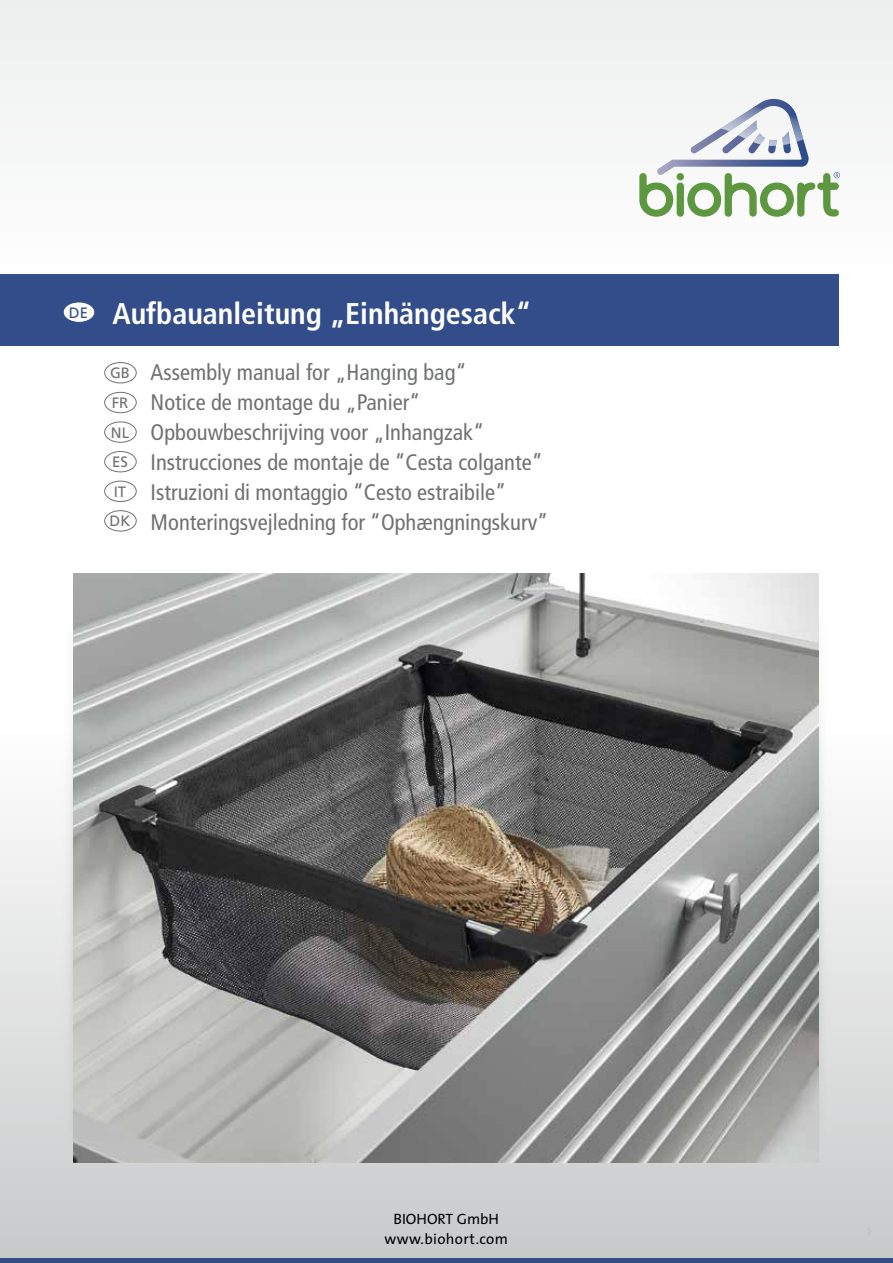
<style>
.page{position:relative;width:893px;height:1263px;background:#fff}
.page>*{position:absolute;margin:0;border:0;box-sizing:border-box;transform-origin:0 0}
.t1{font:700 condensed 30px "Frutiger LT Std";color:#fff}
.t2{font:condensed 22.5px/30px "Frutiger LT Std";color:#707172}
.t3{font:15px/19.5px "The Sans";letter-spacing:.01em;color:#000;text-align:center}
.t4{font:15px/29.7px "Frutiger LT Std";color:#707172;text-align:justify}
.t5{font:15px "Frutiger LT Std";color:#334d8a}
</style>
<div class="page">
<div style="left:0;top:274px;width:839px;height:72px;background:#334d8a"></div>
<div style="left:0;top:0;width:893px;height:280px;background:#f5f6f6"></div>
<div style="left:0;top:730px;width:893px;height:533px;background:linear-gradient(to bottom,#fff,#c5c6c8)"></div>
<div style="left:104px;top:362px;width:33px;height:21px;border:1px solid #707172;border-radius:50%"></div>
<div style="left:104px;top:392px;width:33px;height:21px;border:1px solid #707172;border-radius:50%"></div>
<div style="left:104px;top:421px;width:33px;height:22px;border:1px solid #707172;border-radius:50%"></div>
<div style="left:63px;top:302px;width:32px;height:20px;background:#fff;border-radius:50%"></div>
<div style="left:63px;top:302px;width:32px;height:21px;border:1px solid #334d8a;border-radius:50%"></div>
<div style="left:104px;top:481px;width:33px;height:21px;border:1px solid #707172;border-radius:50%"></div>
<div style="left:104px;top:451px;width:33px;height:21px;border:1px solid #707172;border-radius:50%"></div>
<hr style="left:0;top:1259px;width:893px;height:4px;background:#334d8a">
<svg style="left:639px;top:99px;width:201px;height:118px"></svg>
<img style="left:56px;top:608px;width:18px;height:551px">
<img style="left:818px;top:609px;width:19px;height:550px">
<img style="left:74px;top:573px;width:744px;height:589px">
<div style="left:104px;top:510px;width:33px;height:21px;border:1px solid #707172;border-radius:50%"></div>
<p class="t5" style="left:69px;top:304px;width:21px">DE</p>
<h1 class="t1" style="left:112px;top:296px;width:421px">Aufbauanleitung „Einhängesack“</h1>
<p class="t2" style="left:151px;top:357px;width:399px">Assembly manual for „Hanging bag“<br>Notice de montage du „Panier“ Opbouwbeschrijving voor „Inhangzak“ Instrucciones de montaje de “Cesta colgante” Istruzioni di montaggio “Cesto estraibile” Monteringsvejledning for “Ophængningskurv”</p>
<p class="t4" style="left:110px;top:358px;width:21px">GB FR NL</p>
<p class="t4" style="left:112px;top:447px;width:17px">ES</p>
<p class="t4" style="left:114px;top:477px;width:14px">IT</p>
<p class="t4" style="left:110px;top:506px;width:22px">DK</p>
<p class="t3" style="left:384px;top:1209px;width:125px">BIOHORT GmbH www.biohort.com</p>
</div>
